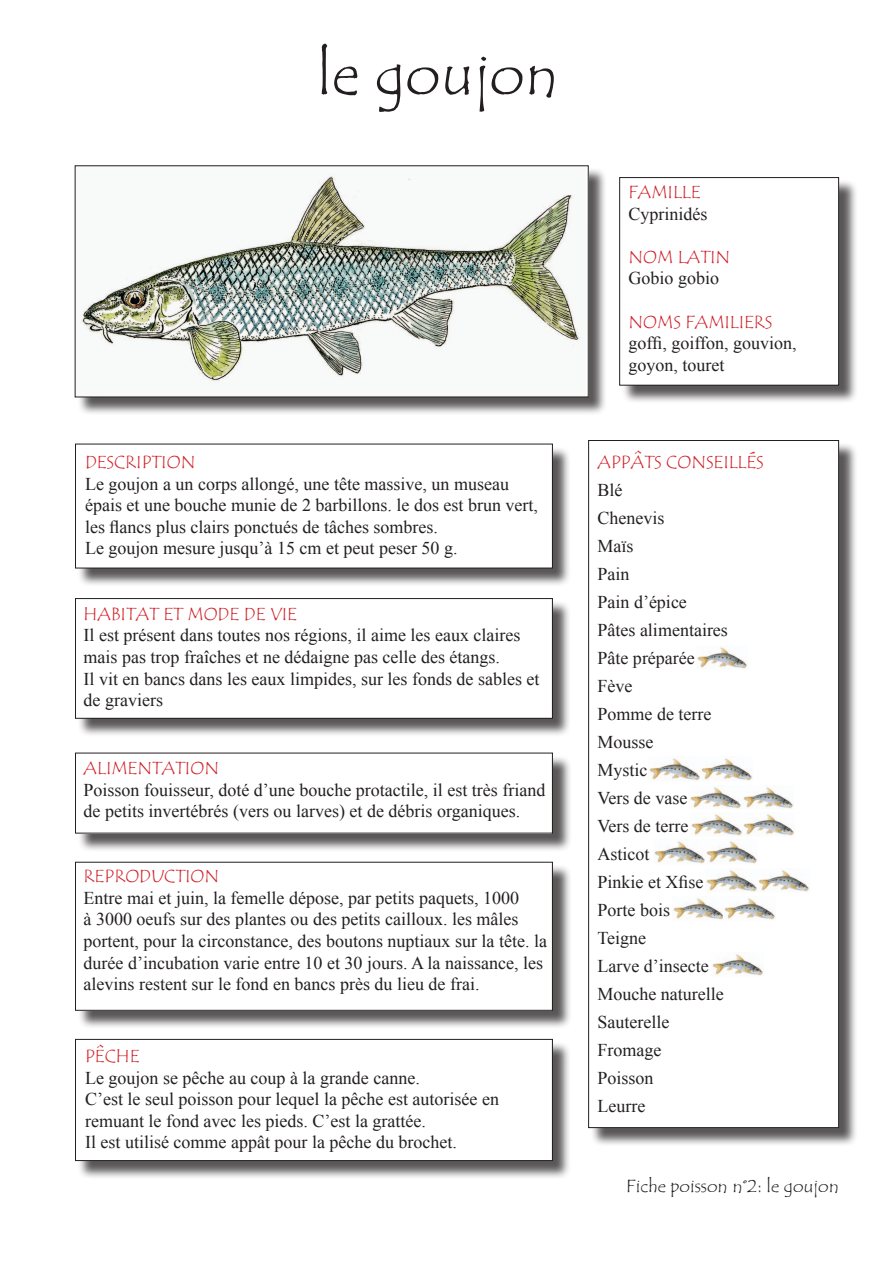
<style>
.page{position:relative;width:893px;height:1263px;background:#fff}
.page>*{position:absolute;margin:0;border:0;box-sizing:border-box;transform-origin:0 0}
.t1{font:60px "Tempus Sans ITC";color:#231f20}
.t2{font:18px/27.9px "Times New Roman";color:#231f20}
.t3{font:18px "Tempus Sans ITC";color:#d1232a}
.t4{font:18px "Tempus Sans ITC";color:#231f20}
</style>
<div class="page">
<div style="left:77px;top:168px;width:530px;height:248px;background:#231f20;opacity:.75"></div>
<img style="left:77px;top:168px;width:508px;height:227px">
<div style="left:75px;top:165px;width:514px;height:232px;border:1px solid #231f20"></div>
<div style="left:622px;top:179px;width:236px;height:225px;background:#231f20;opacity:.75"></div>
<div style="left:620px;top:178px;width:219px;height:207px;background:#fff"></div>
<div style="left:619px;top:177px;width:220px;height:209px;border:1px solid #231f20"></div>
<div style="left:77px;top:446px;width:494px;height:141px;background:#231f20;opacity:.75"></div>
<div style="left:75px;top:444px;width:477px;height:124px;background:#fff"></div>
<div style="left:77px;top:600px;width:494px;height:138px;background:#231f20;opacity:.75"></div>
<div style="left:75px;top:598px;width:477px;height:120px;background:#fff"></div>
<div style="left:75px;top:598px;width:478px;height:121px;border:1px solid #231f20"></div>
<div style="left:78px;top:755px;width:494px;height:97px;background:#231f20;opacity:.75"></div>
<div style="left:75px;top:753px;width:477px;height:80px;background:#fff"></div>
<div style="left:78px;top:864px;width:494px;height:165px;background:#231f20;opacity:.75"></div>
<div style="left:75px;top:862px;width:477px;height:148px;background:#fff"></div>
<div style="left:75px;top:862px;width:478px;height:149px;border:1px solid #231f20"></div>
<div style="left:77px;top:1041px;width:494px;height:138px;background:#231f20;opacity:.75"></div>
<div style="left:75px;top:1039px;width:477px;height:121px;background:#fff"></div>
<div style="left:75px;top:1039px;width:478px;height:122px;border:1px solid #231f20"></div>
<div style="left:591px;top:442px;width:267px;height:704px;background:#231f20;opacity:.75"></div>
<div style="left:589px;top:440px;width:250px;height:687px;background:#fff"></div>
<div style="left:588px;top:440px;width:251px;height:688px;border:1px solid #231f20"></div>
<img style="left:691px;top:814px;width:103px;height:22px">
<img style="left:654px;top:841px;width:103px;height:23px">
<img style="left:673px;top:898px;width:102px;height:22px">
<img style="left:712px;top:954px;width:51px;height:22px">
<img style="left:706px;top:870px;width:103px;height:22px">
<img style="left:649px;top:758px;width:103px;height:23px">
<img style="left:690px;top:787px;width:103px;height:22px">
<img style="left:697px;top:647px;width:50px;height:22px">
<h1 class="t1" style="left:317px;top:36px;width:243px">le goujon</h1>
<p class="t3" style="left:85px;top:451px;width:112px">DESCRIPTION</p>
<p class="t2" style="left:85px;top:473px;width:454px;line-height:21.6px">Le goujon a un corps allongé, une tête massive, un museau épais et une bouche munie de 2 barbillons. le dos est brun vert, les flancs plus clairs ponctués de tâches sombres.<br>Le goujon mesure jusqu’à 15 cm et peut peser 50 g.</p>
<p class="t3" style="left:84px;top:602px;width:215px">HABITAT ET MODE DE VIE</p>
<p class="t2" style="left:84px;top:624px;width:457px;line-height:21.6px">Il est présent dans toutes nos régions, il aime les eaux claires mais pas trop fraîches et ne dédaigne pas celle des étangs.<br>Il vit en bancs dans les eaux limpides, sur les fonds de sables et de graviers</p>
<p class="t3" style="left:84px;top:757px;width:137px">ALIMENTATION</p>
<p class="t2" style="left:84px;top:779px;width:463px;line-height:21.6px">Poisson fouisseur, doté d’une bouche protactile, il est très friand de petits invertébrés (vers ou larves) et de débris organiques.</p>
<p class="t3" style="left:84px;top:865px;width:137px">REPRODUCTION</p>
<p class="t2" style="left:84px;top:887px;width:465px;line-height:21.6px">Entre mai et juin, la femelle dépose, par petits paquets, 1000<br>à 3000 oeufs sur des plantes ou des petits cailloux. les mâles portent, pour la circonstance, des boutons nuptiaux sur la tête. la durée d’incubation varie entre 10 et 30 jours. A la naissance, les alevins restent sur le fond en bancs près du lieu de frai.</p>
<p class="t3" style="left:85px;top:1045px;width:56px">PÊCHE</p>
<p class="t2" style="left:85px;top:1066px;width:415px;line-height:21.6px">Le goujon se pêche au coup à la grande canne.<br>C’est le seul poisson pour lequel la pêche est autorisée en remuant le fond avec les pieds. C’est la grattée.<br>Il est utilisé comme appât pour la pêche du brochet.</p>
<p class="t3" style="left:628px;top:181px;width:74px">FAMILLE</p>
<p class="t2" style="left:628px;top:199px;width:81px">Cyprinidés</p>
<p class="t3" style="left:628px;top:245px;width:103px">NOM LATIN</p>
<p class="t2" style="left:628px;top:264px;width:92px">Gobio gobio</p>
<p class="t3" style="left:628px;top:310px;width:145px">NOMS FAMILIERS</p>
<p class="t2" style="left:628px;top:332px;width:170px;line-height:21.6px">goffi, goiffon, gouvion, goyon, touret</p>
<p class="t3" style="left:597px;top:451px;width:168px">APPÂTS CONSEILLÉS</p>
<p class="t2" style="left:597px;top:476px;width:132px">Blé<br>Chenevis<br>Maïs<br>Pain<br>Pain d’épice<br>Pâtes alimentaires<br>Pâte préparée<br>Fève<br>Pomme de terre<br>Mousse<br>Mystic<br>Vers de vase<br>Vers de terre<br>Asticot<br>Pinkie et Xfise<br>Porte bois<br>Teigne<br>Larve d’insecte<br>Mouche naturelle<br>Sauterelle<br>Fromage<br>Poisson<br>Leurre</p>
<p class="t4" style="left:626px;top:1174px;width:214px">Fiche poisson n°2: le goujon</p>
</div>
